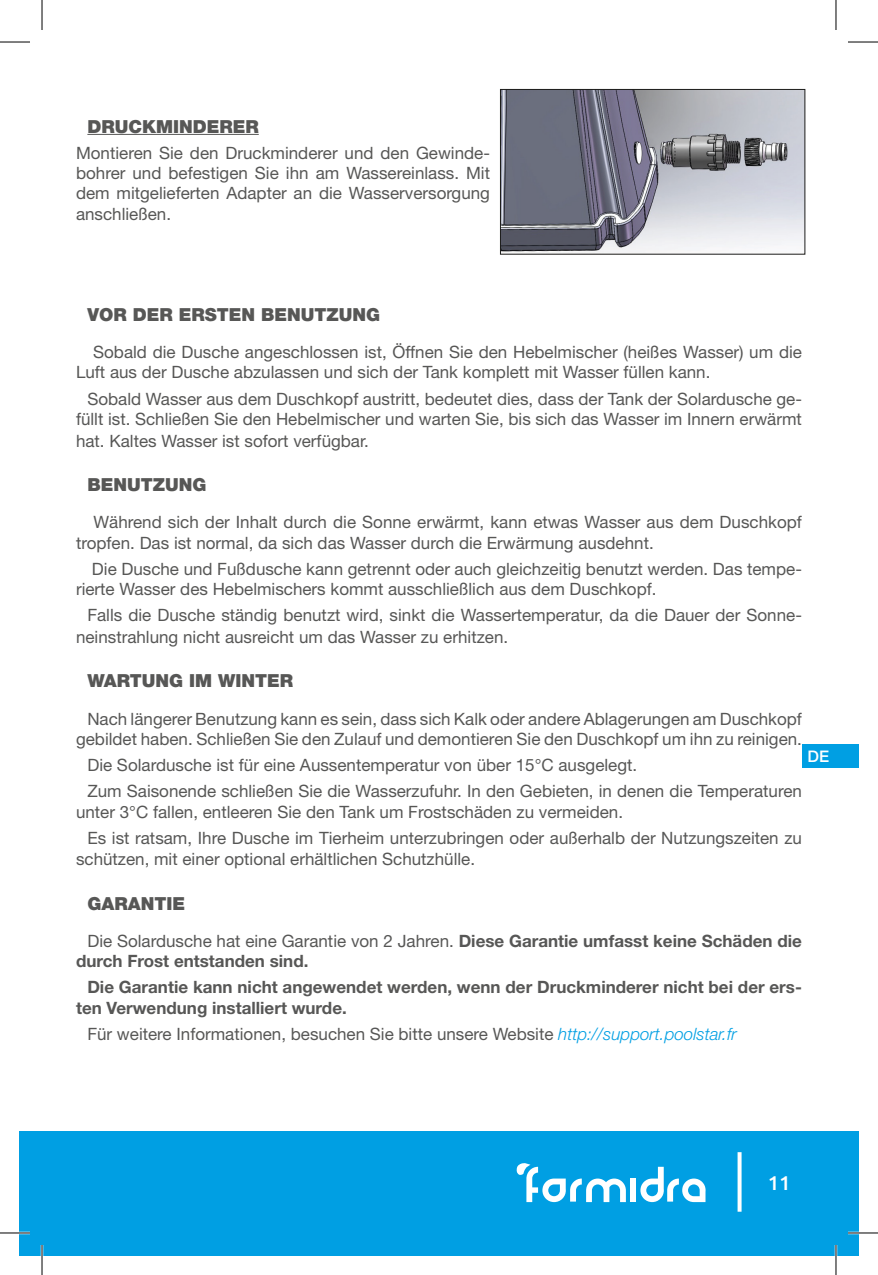
<style>
.page{position:relative;width:878px;height:1275px;background:#fff}
.page>*{position:absolute;margin:0;border:0;box-sizing:border-box;transform-origin:0 0}
.t1{font:500 20px "Ubuntu";color:#fff}
.t2{font:900 18px "Helvetica Neue";color:#575756}
.t3{font:17px/20.4px "Helvetica Neue";color:#575756}
.t4{font:700 17px/20.4px "Helvetica Neue";color:#575756}
.t5{font:500 16px "Helvetica Neue";color:#fff}
.s1{font-weight:400}
.s2{font-weight:300;font-style:italic;color:#009fe3}
</style>
<div class="page">
<div style="left:19px;top:1131px;width:839px;height:124px;background:#009fe3"></div>
<svg style="left:737px;top:1152px;width:4px;height:59px"></svg>
<div style="left:630px;top:1178px;width:6px;height:24px;background:#fff"></div>
<svg style="left:640px;top:1166px;width:65px;height:36px"></svg>
<svg style="left:516px;top:1163px;width:110px;height:39px"></svg>
<hr style="left:87px;top:134px;width:172px;height:1px;background:#575756">
<img style="left:502px;top:91px;width:301px;height:162px">
<div style="left:500px;top:89px;width:305px;height:166px;border:1px solid #1d1d1b"></div>
<div style="left:802px;top:744px;width:56px;height:24px;background:#009fe3"></div>
<hr style="left:0;top:1231px;width:30px;height:3px;background:#fff">
<hr style="left:848px;top:1231px;width:30px;height:3px;background:#fff">
<hr style="left:41px;top:1245px;width:2px;height:30px;background:#fff">
<hr style="left:834px;top:1245px;width:3px;height:30px;background:#fff">
<hr style="left:0;top:42px;width:30px;height:1px;background:#000">
<hr style="left:848px;top:42px;width:30px;height:1px;background:#000">
<hr style="left:0;top:1232px;width:30px;height:1px;background:#000">
<hr style="left:848px;top:1232px;width:30px;height:1px;background:#000">
<hr style="left:42px;top:0;width:1px;height:30px;background:#000">
<hr style="left:42px;top:1245px;width:1px;height:30px;background:#000">
<hr style="left:835px;top:0;width:1px;height:30px;background:#000">
<hr style="left:835px;top:1245px;width:1px;height:30px;background:#000">
<p class="t2" style="left:87px;top:115px;width:173px">DRUCKMINDERER</p>
<p class="t3" style="left:76px;top:142px;width:415px;text-align:justify">Montieren Sie den Druckminderer und den Gewinde&shy;bohrer und befestigen Sie ihn am Wassereinlass. Mit dem mitgelieferten Adapter an die Wasserversorgung anschließen.</p>
<p class="t2" style="left:87px;top:303px;width:294px">VOR DER ERSTEN BENUTZUNG</p>
<p class="t3" style="left:76px;top:341px;width:727px;text-indent:17px">Sobald die Dusche angeschlossen ist, Öffnen Sie den Hebelmischer (heißes Wasser) um die<br>Luft aus der Dusche abzulassen und sich der Tank komplett mit Wasser füllen kann.</p>
<p class="t3" style="left:76px;top:388px;width:727px;line-height:21px;text-align:justify;text-indent:11px">Sobald Wasser aus dem Duschkopf austritt, bedeutet dies, dass der Tank der Solardusche ge&shy;füllt ist. Schließen Sie den Hebelmischer und warten Sie, bis sich das Wasser im Innern erwärmt hat. Kaltes Wasser ist sofort verfügbar.</p>
<p class="t2" style="left:87px;top:474px;width:121px">BENUTZUNG</p>
<p class="t3" style="left:76px;top:512px;width:727px;text-indent:17px">Während sich der Inhalt durch die Sonne erwärmt, kann etwas Wasser aus dem Duschkopf tropfen. Das ist normal, da sich das Wasser durch die Erwärmung ausdehnt.</p>
<p class="t3" style="left:76px;top:558px;width:727px;text-indent:16px">Die Dusche und Fußdusche kann getrennt oder auch gleichzeitig benutzt werden. Das tempe&shy;rierte Wasser des Hebelmischers kommt ausschließlich aus dem Duschkopf.</p>
<p class="t3" style="left:76px;top:604px;width:727px;line-height:21.6px;text-indent:11px">Falls die Dusche ständig benutzt wird, sinkt die Wassertemperatur, da die Dauer der Sonne&shy;neinstrahlung nicht ausreicht um das Wasser zu erhitzen.</p>
<p class="t2" style="left:87px;top:670px;width:207px">WARTUNG IM WINTER</p>
<p class="t3" style="left:76px;top:708px;width:727px;text-align:right">Nach längerer Benutzung kann es sein, dass sich Kalk oder andere Ablagerungen am Duschkopf gebildet haben. Schließen Sie den Zulauf und demontieren Sie den Duschkopf um ihn zu reinigen.</p>
<p class="t3" style="left:87px;top:754px;width:551px">Die Solardusche ist für eine Aussentemperatur von über 15°C ausgelegt.</p>
<p class="t3" style="left:76px;top:780px;width:727px;text-indent:11px">Zum Saisonende schließen Sie die Wasserzufuhr. In den Gebieten, in denen die Temperaturen unter 3°C fallen, entleeren Sie den Tank um Frostschäden zu vermeiden.</p>
<p class="t3" style="left:76px;top:826px;width:727px;line-height:21.6px;text-indent:11px">Es ist ratsam, Ihre Dusche im Tierheim unterzubringen oder außerhalb der Nutzungszeiten zu schützen, mit einer optional erhältlichen Schutzhülle.</p>
<p class="t2" style="left:87px;top:892px;width:99px">GARANTIE</p>
<p class="t4" style="left:76px;top:930px;width:727px;text-indent:11px"><span class="s1">Die Solardusche hat eine Garantie von 2 Jahren.</span> Diese Garantie umfasst keine Schäden die durch Frost entstanden sind.</p>
<p class="t4" style="left:76px;top:976px;width:727px;text-indent:11px">Die Garantie kann nicht angewendet werden, wenn der Druckminderer nicht bei der ers&shy;ten Verwendung installiert wurde.</p>
<p class="t3" style="left:87px;top:1023px;width:651px">Für weitere Informationen, besuchen Sie bitte unsere Website <span class="s2">http://support.poolstar.fr</span></p>
<p class="t5" style="left:807px;top:747px;width:23px">DE</p>
<p class="t1" style="left:768px;top:1170px;width:24px">11</p>
</div>
